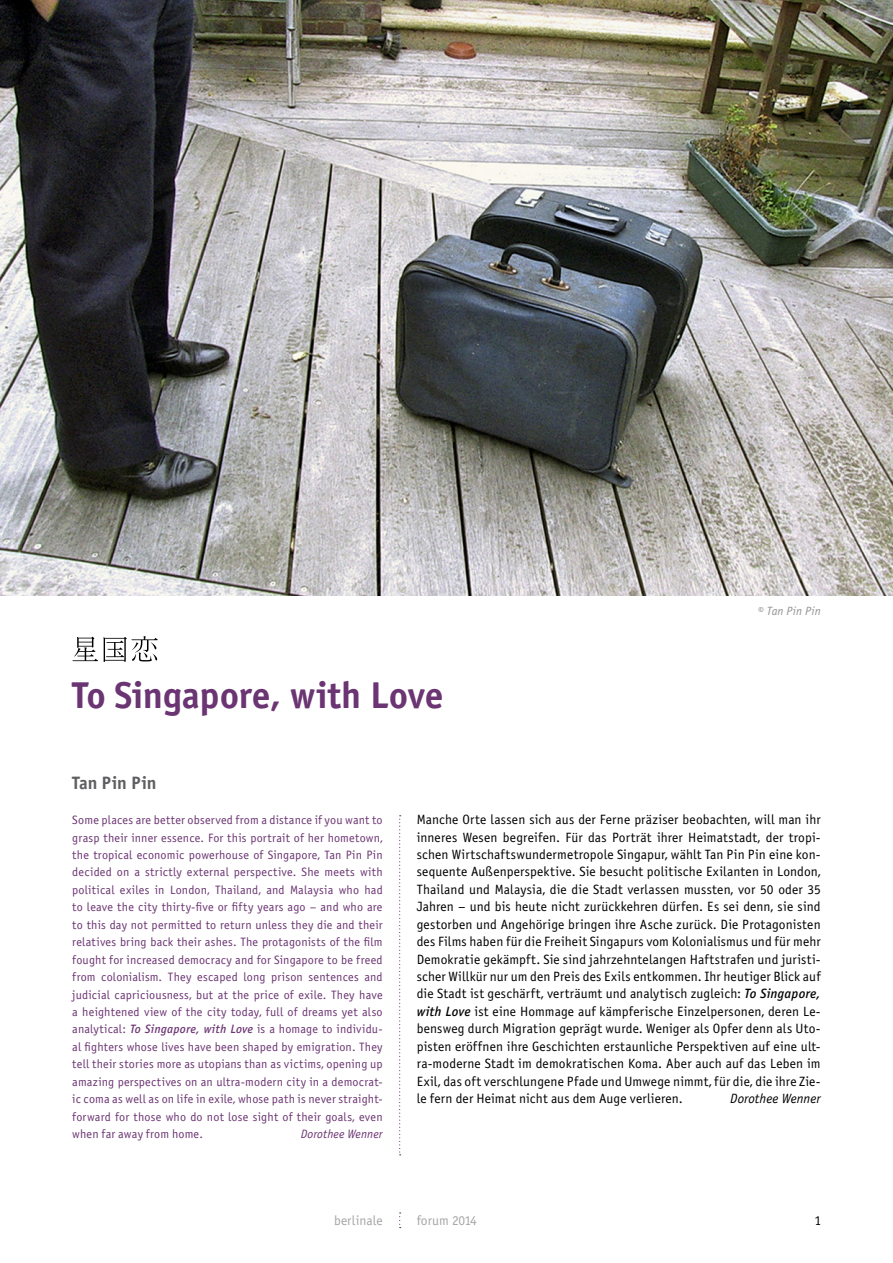
<style>
.page{position:relative;width:893px;height:1263px;background:#fff}
.page>*{position:absolute;margin:0;border:0;box-sizing:border-box;transform-origin:0 0}
.t1{font:37.5px "Officina Sans Bold ITC";letter-spacing:-.005em;color:#6b3472}
.t2{font:18px "Officina Sans Bold ITC";letter-spacing:-.005em;color:#5f5f62}
.t3{font:13.5px/17.4px "Officina Sans Book ITC";letter-spacing:.005em;color:#000;text-align:justify}
.t4{font:13.5px "Officina Sans Book ITC";color:#a5a5a7}
.t5{font:italic 13.5px "Officina Sans Book ITC";letter-spacing:.005em;color:#000}
.t6{font:12.15px/17.4px "Officina Sans Book ITC";letter-spacing:.015em;color:#6b3472;text-align:justify}
.t7{font:italic 12.15px "Officina Sans Book ITC";letter-spacing:.005em;color:#6b3472}
.t8{font:italic 12px "Officina Sans Book ITC";letter-spacing:.01em;color:#909092}
.s1{font-family:"Officina Sans Medium ITC";font-style:italic}
</style>
<div class="page">
<svg style="left:399px;top:815px;width:2px;height:340px"></svg>
<svg style="left:399px;top:1212px;width:2px;height:16px"></svg>
<img style="left:0;top:0;width:893px;height:595px">
<svg style="left:72px;top:636px;width:86px;height:26px"></svg>
<h1 class="t1" style="left:72px;top:672px;width:373px">To Singapore, with Love</h1>
<h2 class="t2" style="left:72px;top:772px;width:86px">Tan Pin Pin</h2>
<p class="t8" style="left:758px;top:604px;width:64px">© Tan Pin Pin</p>
<p class="t6" style="left:72px;top:811px;width:312px">Some places are better observed from a distance if you want to grasp their inner essence. For this portrait of her hometown, the tropical economic powerhouse of Singapore, Tan Pin Pin decided on a strictly external perspective. She meets with political exiles in London, Thailand, and Malaysia who had to leave the city thirty-five or fifty years ago – and who are to this day not permitted to return unless they die and their relatives bring back their ashes. The protagonists of the film fought for increased democracy and for Singapore to be freed from colonialism. They escaped long prison sentences and judicial capriciousness, but at the price of exile. They have a heightened view of the city today, full of dreams yet also analytical: <span class="s1">To Singapore, with Love</span> is a homage to individu&shy;al fighters whose lives have been shaped by emigration. They tell their stories more as utopians than as victims, opening up amazing perspectives on an ultra-modern city in a democrat&shy;ic coma as well as on life in exile, whose path is never straight&shy;forward for those who do not lose sight of their goals, even when far away from home.</p>
<p class="t7" style="left:301px;top:1127px;width:83px">Dorothee Wenner</p>
<p class="t3" style="left:417px;top:811px;width:405px">Manche Orte lassen sich aus der Ferne präziser beobachten, will man ihr inneres Wesen begreifen. Für das Porträt ihrer Heimatstadt, der tropi&shy;schen Wirtschaftswundermetropole Singapur, wählt Tan Pin Pin eine kon&shy;sequente Außenperspektive. Sie besucht politische Exilanten in London, Thailand und Malaysia, die die Stadt verlassen mussten, vor 50 oder 35<br>Jahren – und bis heute nicht zurückkehren dürfen. Es sei denn, sie sind gestorben und Angehörige bringen ihre Asche zurück. Die Protagonisten des Films haben für die Freiheit Singapurs vom Kolonialismus und für mehr Demokratie gekämpft. Sie sind jahrzehntelangen Haftstrafen und juristi&shy;scher Willkür nur um den Preis des Exils entkommen. Ihr heutiger Blick auf die Stadt ist geschärft, verträumt und analytisch zugleich: <span class="s1">To Singapore, with Love</span> ist eine Hommage auf kämpferische Einzelpersonen, deren Le&shy;bensweg durch Migration geprägt wurde. Weniger als Opfer denn als Uto&shy;pisten eröffnen ihre Geschichten erstaunliche Perspektiven auf eine ult&shy;ra-moderne Stadt im demokratischen Koma. Aber auch auf das Leben im Exil, das oft verschlungene Pfade und Umwege nimmt, für die, die ihre Zie&shy;le fern der Heimat nicht aus dem Auge verlieren.</p>
<p class="t5" style="left:730px;top:1091px;width:92px">Dorothee Wenner</p>
<p class="t4" style="left:334px;top:1213px;width:50px">berlinale</p>
<p class="t4" style="left:417px;top:1213px;width:62px">forum 2014</p>
<p class="t3" style="left:815px;top:1212px;width:8px">1</p>
</div>
